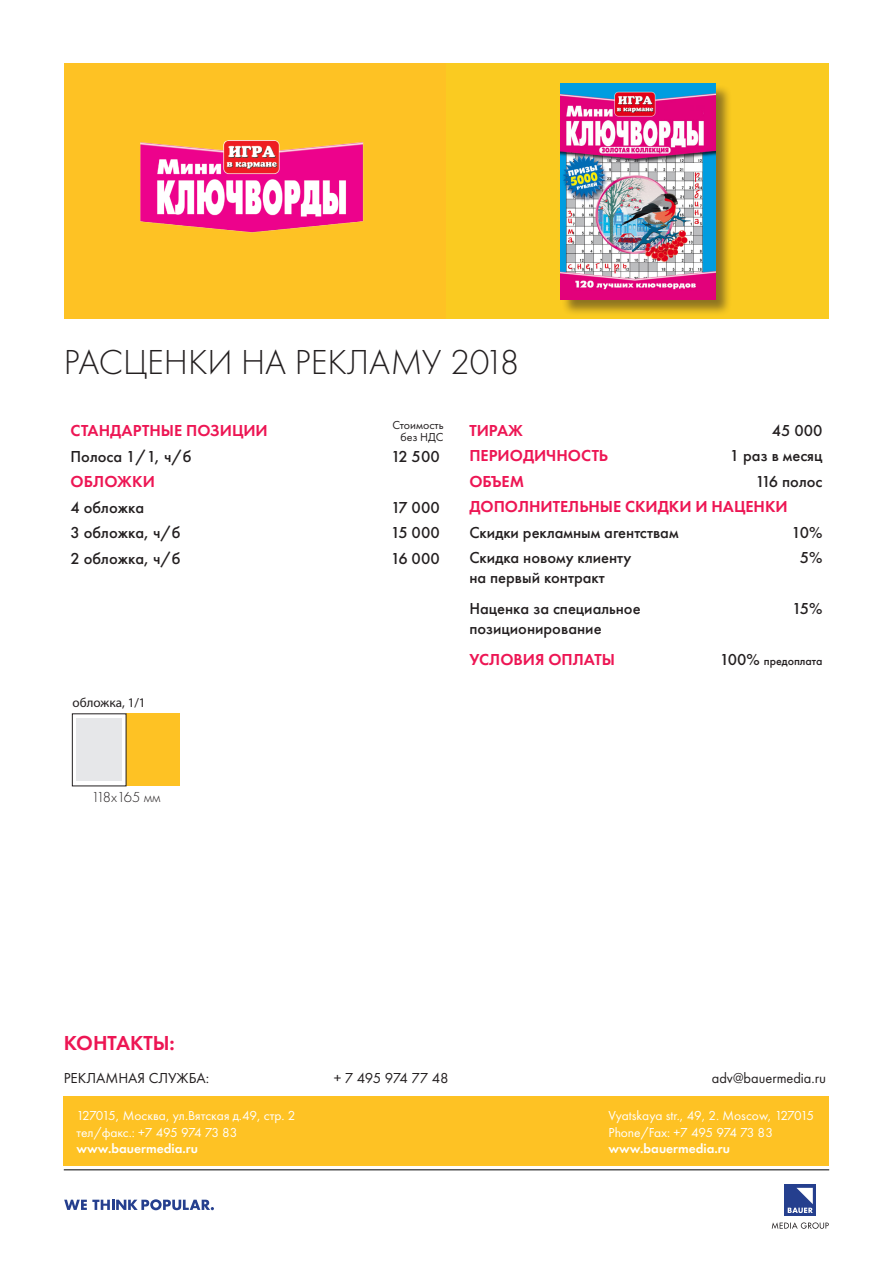
<style>
.page{position:relative;width:893px;height:1263px;background:#fff}
.page>*{position:absolute;margin:0;border:0;box-sizing:border-box;transform-origin:0 0}
.t1{font:300 36px "Futura PT";color:#231f20}
.t2{font:600 21px "Futura PT";color:#ed1654}
.t3{font:500 16.5px/19.8px "Futura PT";color:#231f20}
.t4{font:600 16.5px "Futura PT";color:#ed1654}
.t5{font:15px "Futura PT";color:#231f20;scale:.96 1}
.t6{font:15px "Futura PT";color:#231f20}
.t7{font:15px "Futura PT";letter-spacing:-.03em;color:#231f20}
.t8{font:300 15px "Futura PT";color:#231f20}
.t9{font:13.5px "Futura PT";color:#fff}
.t10{font:13.5px "Futura PT";letter-spacing:-.02em;color:#fff}
.t11{font:600 13.5px "Futura PT";color:#fff}
.t12{font:13.2px "Myriad Pro";color:#231f20}
.t13{font:12px "Futura PT";color:#231f20}
.t14{font:500 12px "Futura PT";color:#231f20}
.s1{font-size:16.5px}
</style>
<div class="page">
<div style="left:64px;top:64px;width:382px;height:255px;background:#fec224"></div>
<div style="left:446px;top:64px;width:383px;height:255px;background:#facb21"></div>
<hr style="left:64px;top:1169px;width:765px;height:1px;background:#000">
<svg style="left:772px;top:1222px;width:57px;height:7px"></svg>
<div style="left:785px;top:1185px;width:31px;height:31px;background:#253f8e"></div>
<svg style="left:788px;top:1188px;width:25px;height:25px"></svg>
<svg style="left:64px;top:1199px;width:150px;height:11px"></svg>
<div style="left:64px;top:1096px;width:765px;height:70px;background:#fec224"></div>
<img style="left:140px;top:141px;width:224px;height:92px">
<div style="left:126px;top:714px;width:54px;height:72px;background:#fec224"></div>
<div style="left:77px;top:718px;width:45px;height:63px;background:#e6e7e9"></div>
<div style="left:561px;top:84px;width:171px;height:232px;background:#231f20;opacity:.5"></div>
<img style="left:560px;top:84px;width:155px;height:215px">
<p class="t1" style="left:64px;top:342px;width:457px">РАСЦЕНКИ НА РЕКЛАМУ 2018</p>
<p class="t4" style="left:71px;top:420px;width:199px">СТАНДАРТНЫЕ ПОЗИЦИИ</p>
<p class="t13" style="left:392px;top:418px;width:53px">Стоимость</p>
<p class="t13" style="left:400px;top:430px;width:45px">без НДС</p>
<p class="t3" style="left:71px;top:446px;width:122px">Полоса 1/1, ч/б</p>
<p class="t3" style="left:391px;top:446px;width:50px">12 500</p>
<p class="t4" style="left:71px;top:471px;width:86px">ОБЛОЖКИ</p>
<p class="t3" style="left:71px;top:497px;width:75px">4 обложка</p>
<p class="t3" style="left:391px;top:497px;width:50px">17 000</p>
<p class="t3" style="left:71px;top:523px;width:112px">3 обложка, ч/б</p>
<p class="t3" style="left:391px;top:523px;width:50px">15 000</p>
<p class="t3" style="left:71px;top:548px;width:112px">2 обложка, ч/б</p>
<p class="t3" style="left:391px;top:548px;width:50px">16 000</p>
<p class="t12" style="left:73px;top:696px;width:75px">обложка, 1/1</p>
<p class="t4" style="left:469px;top:420px;width:55px">ТИРАЖ</p>
<p class="t3" style="left:772px;top:420px;width:52px">45 000</p>
<p class="t4" style="left:469px;top:445px;width:140px">ПЕРИОДИЧНОСТЬ</p>
<p class="t3" style="left:730px;top:446px;width:94px">1 раз в месяц</p>
<p class="t4" style="left:469px;top:471px;width:56px">ОБЪЕМ</p>
<p class="t3" style="left:756px;top:471px;width:68px">116 полос</p>
<p class="t4" style="left:469px;top:496px;width:320px">ДОПОЛНИТЕЛЬНЫЕ СКИДКИ И НАЦЕНКИ</p>
<p class="t3" style="left:469px;top:522px;width:211px">Скидки рекламным агентствам</p>
<p class="t3" style="left:792px;top:522px;width:32px">10%</p>
<p class="t3" style="left:469px;top:548px;width:164px">Cкидка новому клиенту</p>
<p class="t3" style="left:469px;top:568px;width:137px">на первый контракт</p>
<p class="t3" style="left:800px;top:548px;width:24px">5%</p>
<p class="t3" style="left:469px;top:599px;width:173px">Наценка за специальное позиционирование</p>
<p class="t3" style="left:792px;top:599px;width:32px">15%</p>
<p class="t4" style="left:469px;top:649px;width:147px">УСЛОВИЯ ОПЛАТЫ</p>
<p class="t14" style="left:720px;top:654px;width:104px"><span class="s1">100%</span> предоплата</p>
<p class="t8" style="left:92px;top:789px;width:71px">118x165 мм</p>
<p class="t2" style="left:64px;top:1030px;width:113px">КОНТАКТЫ:</p>
<p class="t6" style="left:64px;top:1069px;width:147px">РЕКЛАМНАЯ СЛУЖБА:</p>
<p class="t7" style="left:334px;top:1069px;width:116px">+ 7 495 974 77 48</p>
<p class="t5" style="left:712px;top:1069px;width:121px">adv@bauermedia.ru</p>
<p class="t9" style="left:77px;top:1108px;width:220px">127015, Москва, ул.Вятская д.49, стр. 2</p>
<p class="t10" style="left:77px;top:1124px;width:163px">тел/факс.: +7 495 974 73 83</p>
<p class="t11" style="left:77px;top:1140px;width:123px">www.bauermedia.ru</p>
<p class="t9" style="left:609px;top:1108px;width:207px">Vyatskaya str., 49, 2. Moscow, 127015</p>
<p class="t10" style="left:609px;top:1124px;width:166px">Phone/Fax: +7 495 974 73 83</p>
<p class="t11" style="left:609px;top:1140px;width:123px">www.bauermedia.ru</p>
</div>
